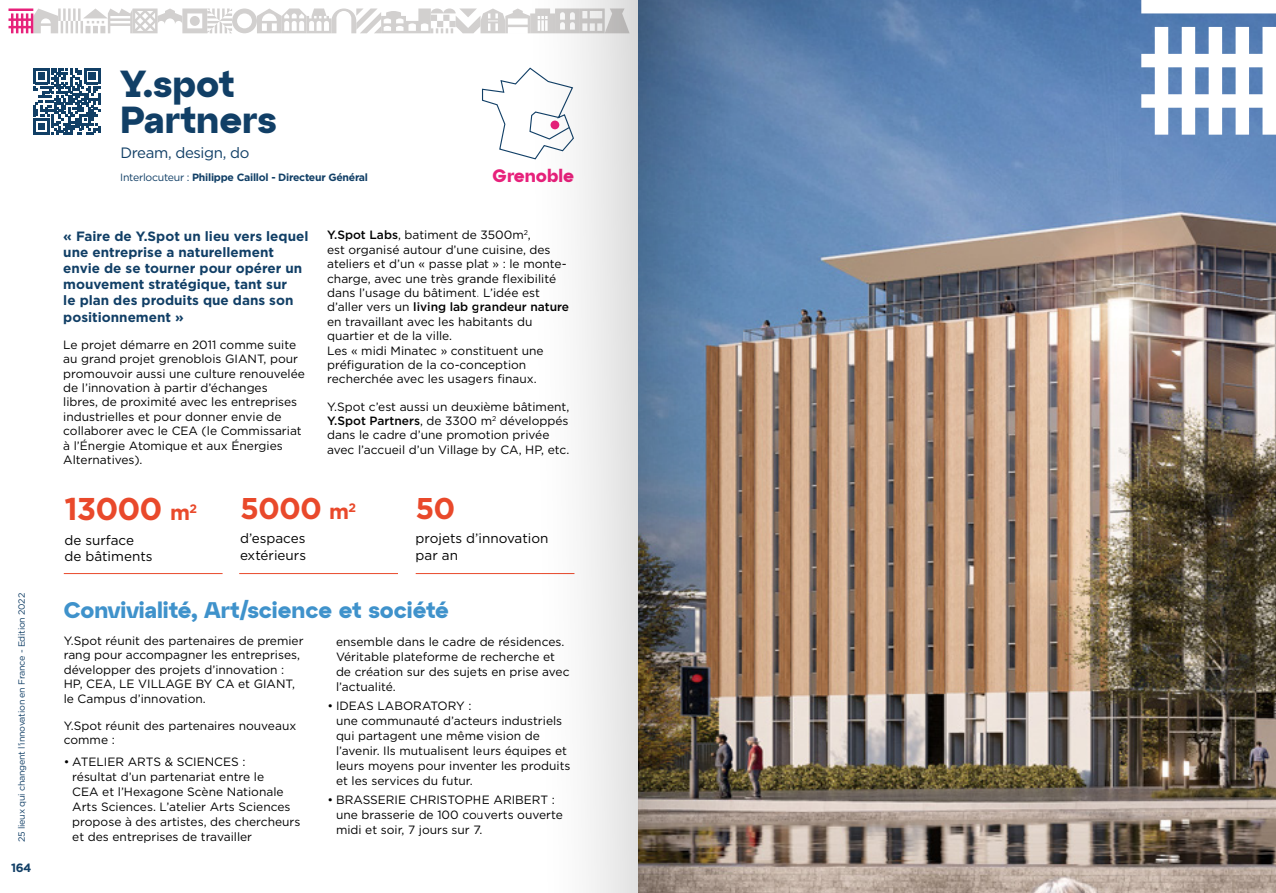
<style>
.page{position:relative;width:1276px;height:893px;background:#fff}
.page>*{position:absolute;margin:0;border:0;box-sizing:border-box;transform-origin:0 0}
.t1{font:700 37.5px/36px "Atyp Display";color:#113f66}
.t2{font:700 31.5px "Gotham";letter-spacing:-.03em;color:#e9492b}
.t3{font:700 30px "Gotham";letter-spacing:-.03em;color:#e9492b}
.t4{font:700 22.5px "Atyp Display";color:#3f92cb}
.t5{font:700 18px "Atyp Display";color:#e7217b}
.t6{font:15px "Gotham";letter-spacing:-.025em;color:#113f66}
.t7{font:700 13.5px/16.2px "Gotham";color:#113f66}
.t8{font:13.5px/16.2px "Gotham";color:#000}
.t9{font:12px/14.4px "Gotham";color:#000}
.t10{font:700 12px "Gotham";color:#113f66}
.t11{font:700 10.5px "Gotham";letter-spacing:-.025em;color:#113f66}
.t12{font:9px "Gotham";letter-spacing:-.025em;color:#113f66}
.s1{font-weight:400}
.s2{font-weight:500}
.s3{font-size:21px}
</style>
<div class="page">
<img style="left:797px;top:0;width:479px;height:893px">
<hr style="left:64px;top:573px;width:159px;height:1px;background:#e9492b">
<hr style="left:239px;top:573px;width:159px;height:1px;background:#e9492b">
<hr style="left:416px;top:573px;width:158px;height:1px;background:#e9492b">
<svg style="left:33px;top:68px;width:67px;height:67px"></svg>
<svg style="left:9px;top:9px;width:469px;height:24px"></svg>
<svg style="left:1141px;top:0;width:135px;height:135px"></svg>
<div style="left:478px;top:0;width:160px;height:893px;background:linear-gradient(to right,#fff,#e5e5e5)"></div>
<img style="left:638px;top:0;width:159px;height:893px">
<p class="t12" style="left:16px;top:842px;width:251px;rotate:-90deg">25 lieux qui changent l’innovation en France - Edition 2022</p>
<p class="t10" style="left:11px;top:859px;width:22px">164</p>
<h1 class="t1" style="left:121px;top:64px;width:157px">Y.spot<br>Partners</h1>
<p class="t6" style="left:121px;top:143px;width:130px">Dream, design, do</p>
<p class="t11" style="left:120px;top:171px;width:249px"><span class="s1">Interlocuteur :</span> Philippe Caillol - Directeur Général</p>
<h3 class="t5" style="left:492px;top:162px;width:83px">Grenoble</h3>
<p class="t7" style="left:63px;top:228px;width:247px">« Faire de Y.Spot un lieu vers lequel une entreprise a naturellement envie de se tourner pour opérer un mouvement stratégique, tant sur<br>le plan des produits que dans son positionnement »</p>
<p class="t9" style="left:63px;top:337px;width:243px">Le projet démarre en 2011 comme suite au grand projet grenoblois GIANT, pour promouvoir aussi une culture renouvelée de l’innovation à partir d’échanges libres, de proximité avec les entreprises industrielles et pour donner envie de collaborer avec le CEA (le Commissariat à l’Énergie Atomique et aux Énergies Alternatives).</p>
<p class="t9" style="left:327px;top:228px;width:244px"><span class="s2">Y.Spot Labs</span>, batiment de 3500m<sup>2</sup>,<br>est organisé autour d’une cuisine, des ateliers et d’un « passe plat » : le monte&shy;charge, avec une très grande flexibilité dans l’usage du bâtiment. L’idée est d’aller vers un <span class="s2">living lab grandeur nature </span>en travaillant avec les habitants du quartier et de la ville.<br>Les « midi Minatec » constituent une préfiguration de la co-conception recherchée avec les usagers finaux.</p>
<p class="t9" style="left:327px;top:399px;width:244px">Y.Spot c’est aussi un deuxième bâtiment, <span class="s2">Y.Spot Partners</span>, de 3300 m<sup>2</sup> développés dans le cadre d’une promotion privée avec l’accueil d’un Village by CA, HP, etc.</p>
<h2 class="t2" style="left:64px;top:488px;width:134px">13000 <span class="s3">m</span><sup>2</sup></h2>
<p class="t8" style="left:64px;top:531px;width:90px">de surface de bâtiments</p>
<h3 class="t3" style="left:240px;top:488px;width:118px">5000 <span class="s3">m</span><sup>2</sup></h3>
<p class="t8" style="left:240px;top:530px;width:68px">d’espaces extérieurs</p>
<h3 class="t3" style="left:415px;top:488px;width:41px">50</h3>
<p class="t8" style="left:415px;top:530px;width:134px">projets d’innovation par an</p>
<h3 class="t4" style="left:64px;top:592px;width:387px">Convivialité, Art/science et société</h3>
<p class="t9" style="left:64px;top:633px;width:241px">Y.Spot réunit des partenaires de premier rang pour accompagner les entreprises, développer des projets d’innovation :<br>HP, CEA, LE VILLAGE BY CA et GIANT, le Campus d’innovation.</p>
<p class="t9" style="left:64px;top:718px;width:234px">Y.Spot réunit des partenaires nouveaux comme :</p>
<p class="t9" style="left:72px;top:753px;width:230px;line-height:15px;text-indent:-9px">• ATELIER ARTS &amp; SCIENCES :<br>résultat d’un partenariat entre le<br>CEA et l’Hexagone Scène Nationale Arts Sciences. L’atelier Arts Sciences propose à des artistes, des chercheurs et des entreprises de travailler</p>
<p class="t9" style="left:336px;top:634px;width:235px;line-height:15px">ensemble dans le cadre de résidences.<br>Véritable plateforme de recherche et de création sur des sujets en prise avec l’actualité.</p>
<p class="t9" style="left:336px;top:698px;width:236px;line-height:15px;text-indent:-9px">• IDEAS LABORATORY :<br>une communauté d’acteurs industriels qui partagent une même vision de l’avenir. Ils mutualisent leurs équipes et leurs moyens pour inventer les produits et les services du futur.</p>
<p class="t9" style="left:336px;top:792px;width:228px;line-height:15px;text-indent:-9px">• BRASSERIE CHRISTOPHE ARIBERT : une brasserie de 100 couverts ouverte midi et soir, 7 jours sur 7.</p>
</div>
